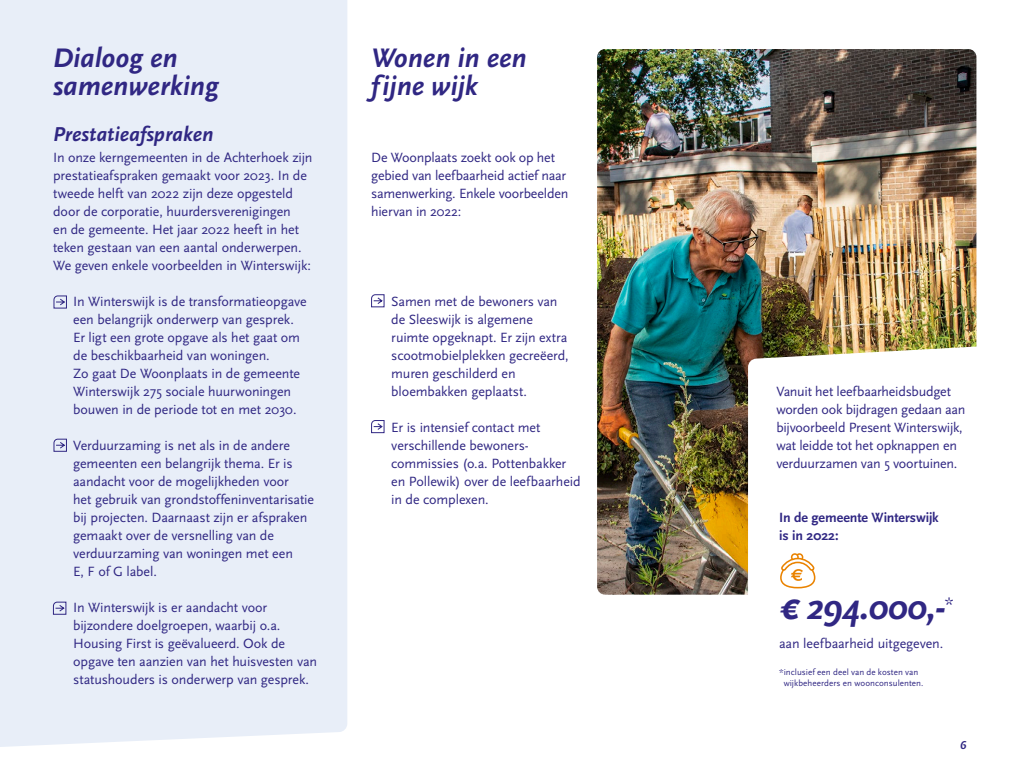
<style>
.page{position:relative;width:1024px;height:768px;background:#fff}
.page>*{position:absolute;margin:0;border:0;box-sizing:border-box;transform-origin:0 0}
.t1{font:italic 700 38px "Scala Sans Pro";letter-spacing:-.02em;color:#302783}
.t2{font:italic 700 28px/28px "Scala Sans Pro";color:#302783}
.t3{font:italic 700 21px "Scala Sans Pro";color:#302783}
.t4{font:14px/18px "Scala Sans Pro";letter-spacing:-.01em;color:#302783}
.t5{font:700 14px/18px "Scala Sans Pro";letter-spacing:-.005em;color:#302783}
.t6{font:italic 700 12px "Scala Sans Pro";color:#302783}
.t7{font:9px/11px "Scala Sans Pro";letter-spacing:.01em;color:#302783;text-align:center}
</style>
<div class="page">
<div style="left:0;top:0;width:347px;height:747px;background:#e8eef8"></div>
<img style="left:597px;top:49px;width:379px;height:546px">
<svg style="left:53px;top:295px;width:14px;height:14px"></svg>
<svg style="left:53px;top:602px;width:13px;height:13px"></svg>
<svg style="left:371px;top:294px;width:14px;height:13px"></svg>
<svg style="left:748px;top:345px;width:229px;height:250px"></svg>
<div style="left:795px;top:553px;width:8px;height:8px;border:2px solid #ea8300;border-radius:50%"></div>
<div style="left:791px;top:553px;width:8px;height:8px;border:2px solid #ea8300;border-radius:50%"></div>
<svg style="left:779px;top:554px;width:37px;height:35px"></svg>
<svg style="left:371px;top:420px;width:14px;height:13px"></svg>
<svg style="left:53px;top:439px;width:14px;height:13px"></svg>
<h2 class="t2" style="left:53px;top:44px;width:167px">Dialoog en samenwerking</h2>
<h2 class="t2" style="left:371px;top:44px;width:157px">Wonen in een fijne wijk</h2>
<h3 class="t3" style="left:53px;top:122px;width:162px">Prestatieafspraken</h3>
<p class="t4" style="left:53px;top:148px;width:261px">In onze kerngemeenten in de Achterhoek zijn prestatieafspraken gemaakt voor 2023. In de tweede helft van 2022 zijn deze opgesteld door de corporatie, huurdersverenigingen<br>en de gemeente. Het jaar 2022 heeft in het teken gestaan van een aantal onderwerpen.<br>We geven enkele voorbeelden in Winterswijk:</p>
<p class="t4" style="left:73px;top:293px;width:235px">In Winterswijk is de transformatieopgave een belangrijk onderwerp van gesprek.<br>Er ligt een grote opgave als het gaat om de beschikbaarheid van woningen.<br>Zo gaat De Woonplaats in de gemeente Winterswijk 275 sociale huurwoningen bouwen in de periode tot en met 2030.</p>
<p class="t4" style="left:73px;top:437px;width:243px">Verduurzaming is net als in de andere gemeenten een belangrijk thema. Er is aandacht voor de mogelijkheden voor<br>het gebruik van grondstoffeninventarisatie bij projecten. Daarnaast zijn er afspraken gemaakt over de versnelling van de verduurzaming van woningen met een<br>E, F of G label.</p>
<p class="t4" style="left:73px;top:599px;width:245px">In Winterswijk is er aandacht voor bijzondere doelgroepen, waarbij o.a.<br>Housing First is geëvalueerd. Ook de opgave ten aanzien van het huisvesten van statushouders is onderwerp van gesprek.</p>
<p class="t4" style="left:371px;top:148px;width:199px">De Woonplaats zoekt ook op het gebied van leefbaarheid actief naar samenwerking. Enkele voorbeelden hiervan in 2022:</p>
<p class="t4" style="left:391px;top:293px;width:179px">Samen met de bewoners van de Sleeswijk is algemene ruimte opgeknapt. Er zijn extra scootmobielplekken gecreëerd, muren geschilderd en bloembakken geplaatst.</p>
<p class="t4" style="left:391px;top:419px;width:191px">Er is intensief contact met verschillende bewoners&shy;commissies (o.a. Pottenbakker en Pollewik) over de leefbaarheid in de complexen.</p>
<p class="t4" style="left:776px;top:382px;width:191px">Vanuit het leefbaarheidsbudget worden ook bijdragen gedaan aan bijvoorbeeld Present Winterswijk, wat leidde tot het opknappen en verduurzamen van 5 voortuinen.</p>
<p class="t5" style="left:779px;top:509px;width:161px">In de gemeente Winterswijk is in 2022:</p>
<h1 class="t1" style="left:779px;top:585px;width:176px">€ 294.000,-<sup>*</sup></h1>
<p class="t4" style="left:779px;top:634px;width:166px">aan leefbaarheid uitgegeven.</p>
<p class="t7" style="left:779px;top:667px;width:146px">*inclusief een deel van de kosten van wijkbeheerders en woonconsulenten.</p>
<p class="t6" style="left:960px;top:738px;width:8px">6</p>
</div>
